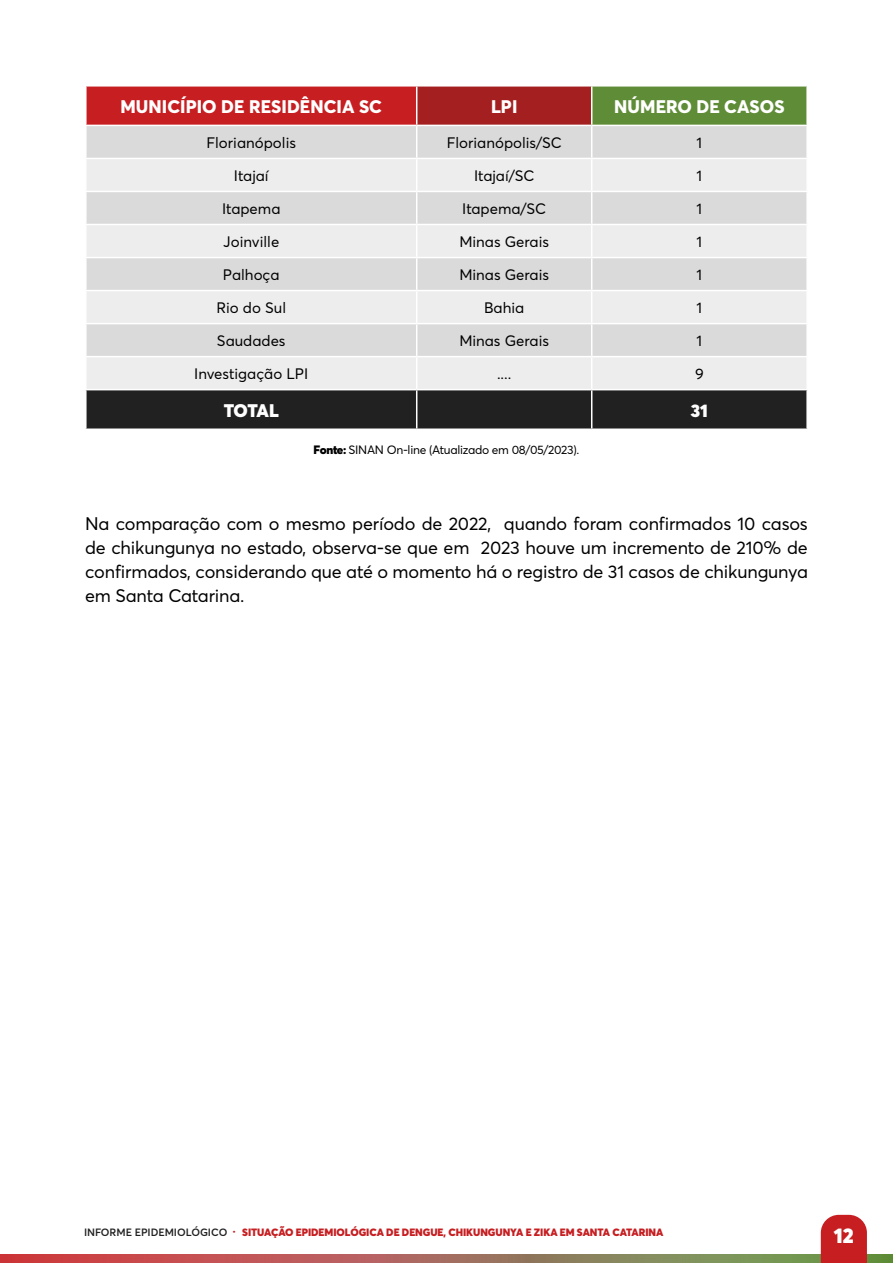
<style>
.page{position:relative;width:893px;height:1263px;background:#fff}
.page>*{position:absolute;margin:0;border:0;box-sizing:border-box;transform-origin:0 0}
.t1{font:900 21px "Averta";color:#fff}
.t2{font:18px/24px "Averta";letter-spacing:-.01em;color:#000;text-align:justify}
.t3{font:800 18px "Averta";letter-spacing:.005em;color:#fff}
.t4{font:900 18px "Averta";letter-spacing:-.035em;color:#fff}
.t5{font:15px "Averta";color:#000}
.t6{font:12px "Averta";letter-spacing:-.025em;color:#000}
.t7{font:900 10.5px "Averta";letter-spacing:-.005em;color:#c61e21}
.s1{font-weight:900}
.s2{font-weight:600;color:#202020}
</style>
<div class="page">
<svg style="left:0;top:1254px;width:385px;height:9px;background:#c44e50"></svg>
<svg style="left:385px;top:1254px;width:508px;height:9px;background:#89835a"></svg>
<svg style="left:821px;top:1215px;width:46px;height:48px;background:#c92b2e"></svg>
<div style="left:86px;top:86px;width:331px;height:39px;background:#c61e21"></div>
<div style="left:417px;top:86px;width:175px;height:39px;background:#a31f20"></div>
<div style="left:592px;top:86px;width:215px;height:39px;background:#5f8c37"></div>
<div style="left:87px;top:126px;width:719px;height:32px;background:#dadada"></div>
<svg style="left:87px;top:159px;width:719px;height:230px;background:#e5e5e5"></svg>
<div style="left:87px;top:390px;width:719px;height:38px;background:#212121"></div>
<hr style="left:85px;top:85px;width:332px;height:2px;background:#fff">
<hr style="left:85px;top:87px;width:2px;height:38px;background:#fff">
<hr style="left:417px;top:85px;width:175px;height:2px;background:#fff">
<hr style="left:416px;top:87px;width:1px;height:38px;background:#fff">
<hr style="left:592px;top:85px;width:216px;height:2px;background:#fff">
<hr style="left:591px;top:87px;width:1px;height:38px;background:#fff">
<hr style="left:806px;top:87px;width:2px;height:38px;background:#fff">
<hr style="left:416px;top:390px;width:1px;height:38px;background:#fff">
<hr style="left:591px;top:390px;width:1px;height:38px;background:#fff">
<hr style="left:416px;top:126px;width:1px;height:32px;background:#fff">
<hr style="left:416px;top:192px;width:1px;height:32px;background:#fff">
<hr style="left:416px;top:258px;width:1px;height:32px;background:#fff">
<hr style="left:416px;top:324px;width:1px;height:32px;background:#fff">
<hr style="left:591px;top:126px;width:1px;height:32px;background:#fff">
<hr style="left:591px;top:192px;width:1px;height:32px;background:#fff">
<hr style="left:591px;top:258px;width:1px;height:32px;background:#fff">
<hr style="left:591px;top:324px;width:1px;height:32px;background:#fff">
<hr style="left:85px;top:191px;width:332px;height:1px;background:#fff">
<hr style="left:416px;top:159px;width:1px;height:32px;background:#fff">
<hr style="left:417px;top:191px;width:175px;height:1px;background:#fff">
<hr style="left:591px;top:159px;width:1px;height:32px;background:#fff">
<hr style="left:592px;top:191px;width:216px;height:1px;background:#fff">
<hr style="left:85px;top:224px;width:332px;height:1px;background:#fff">
<hr style="left:85px;top:257px;width:332px;height:1px;background:#fff">
<hr style="left:417px;top:224px;width:175px;height:1px;background:#fff">
<hr style="left:416px;top:225px;width:1px;height:32px;background:#fff">
<hr style="left:417px;top:257px;width:175px;height:1px;background:#fff">
<hr style="left:592px;top:224px;width:216px;height:1px;background:#fff">
<hr style="left:591px;top:225px;width:1px;height:32px;background:#fff">
<hr style="left:592px;top:257px;width:216px;height:1px;background:#fff">
<hr style="left:85px;top:290px;width:332px;height:1px;background:#fff">
<hr style="left:85px;top:323px;width:332px;height:1px;background:#fff">
<hr style="left:417px;top:290px;width:175px;height:1px;background:#fff">
<hr style="left:416px;top:291px;width:1px;height:32px;background:#fff">
<hr style="left:417px;top:323px;width:175px;height:1px;background:#fff">
<hr style="left:592px;top:290px;width:216px;height:1px;background:#fff">
<hr style="left:591px;top:291px;width:1px;height:32px;background:#fff">
<hr style="left:592px;top:323px;width:216px;height:1px;background:#fff">
<hr style="left:85px;top:356px;width:332px;height:1px;background:#fff">
<hr style="left:417px;top:356px;width:175px;height:1px;background:#fff">
<hr style="left:416px;top:357px;width:1px;height:32px;background:#fff">
<hr style="left:592px;top:356px;width:216px;height:1px;background:#fff">
<hr style="left:591px;top:357px;width:1px;height:32px;background:#fff">
<p class="t3" style="left:120px;top:95px;width:263px">MUNICÍPIO DE RESIDÊNCIA SC</p>
<p class="t3" style="left:491px;top:95px;width:28px">LPI</p>
<p class="t3" style="left:614px;top:95px;width:172px">NÚMERO DE CASOS</p>
<p class="t5" style="left:206px;top:133px;width:91px">Florianópolis</p>
<p class="t5" style="left:447px;top:133px;width:117px">Florianópolis/SC</p>
<p class="t5" style="left:697px;top:133px;width:7px">1</p>
<p class="t5" style="left:234px;top:166px;width:36px">Itajaí</p>
<p class="t5" style="left:474px;top:166px;width:62px">Itajaí/SC</p>
<p class="t5" style="left:697px;top:166px;width:7px">1</p>
<p class="t5" style="left:222px;top:199px;width:60px">Itapema</p>
<p class="t5" style="left:462px;top:199px;width:86px">Itapema/SC</p>
<p class="t5" style="left:697px;top:199px;width:7px">1</p>
<p class="t5" style="left:223px;top:232px;width:58px">Joinville</p>
<p class="t5" style="left:459px;top:232px;width:91px">Minas Gerais</p>
<p class="t5" style="left:697px;top:232px;width:7px">1</p>
<p class="t5" style="left:223px;top:265px;width:58px">Palhoça</p>
<p class="t5" style="left:459px;top:265px;width:91px">Minas Gerais</p>
<p class="t5" style="left:697px;top:265px;width:7px">1</p>
<p class="t5" style="left:216px;top:298px;width:71px">Rio do Sul</p>
<p class="t5" style="left:484px;top:298px;width:42px">Bahia</p>
<p class="t5" style="left:697px;top:298px;width:7px">1</p>
<p class="t5" style="left:217px;top:331px;width:70px">Saudades</p>
<p class="t5" style="left:459px;top:331px;width:91px">Minas Gerais</p>
<p class="t5" style="left:697px;top:331px;width:7px">1</p>
<p class="t5" style="left:194px;top:364px;width:116px">Investigação LPI</p>
<p class="t5" style="left:497px;top:364px;width:16px">....</p>
<p class="t5" style="left:695px;top:364px;width:10px">9</p>
<p class="t4" style="left:224px;top:398px;width:57px">TOTAL</p>
<p class="t4" style="left:691px;top:398px;width:19px">31</p>
<p class="t6" style="left:314px;top:442px;width:267px"><span class="s1">Fonte:</span> SINAN On-line (Atualizado em 08/05/2023).</p>
<p class="t2" style="left:85px;top:511px;width:724px">Na comparação com o mesmo período de 2022, quando foram confirmados 10 casos de chikungunya no estado, observa-se que em 2023 houve um incremento de 210% de confirmados, considerando que até o momento há o registro de 31 casos de chikungunya em Santa Catarina.</p>
<p class="t7" style="left:84px;top:1225px;width:581px"><span class="s2">INFORME EPIDEMIOLÓGICO</span> · SITUAÇÃO EPIDEMIOLÓGICA DE DENGUE, CHIKUNGUNYA E ZIKA EM SANTA CATARINA</p>
<p class="t1" style="left:834px;top:1222px;width:21px">12</p>
</div>
